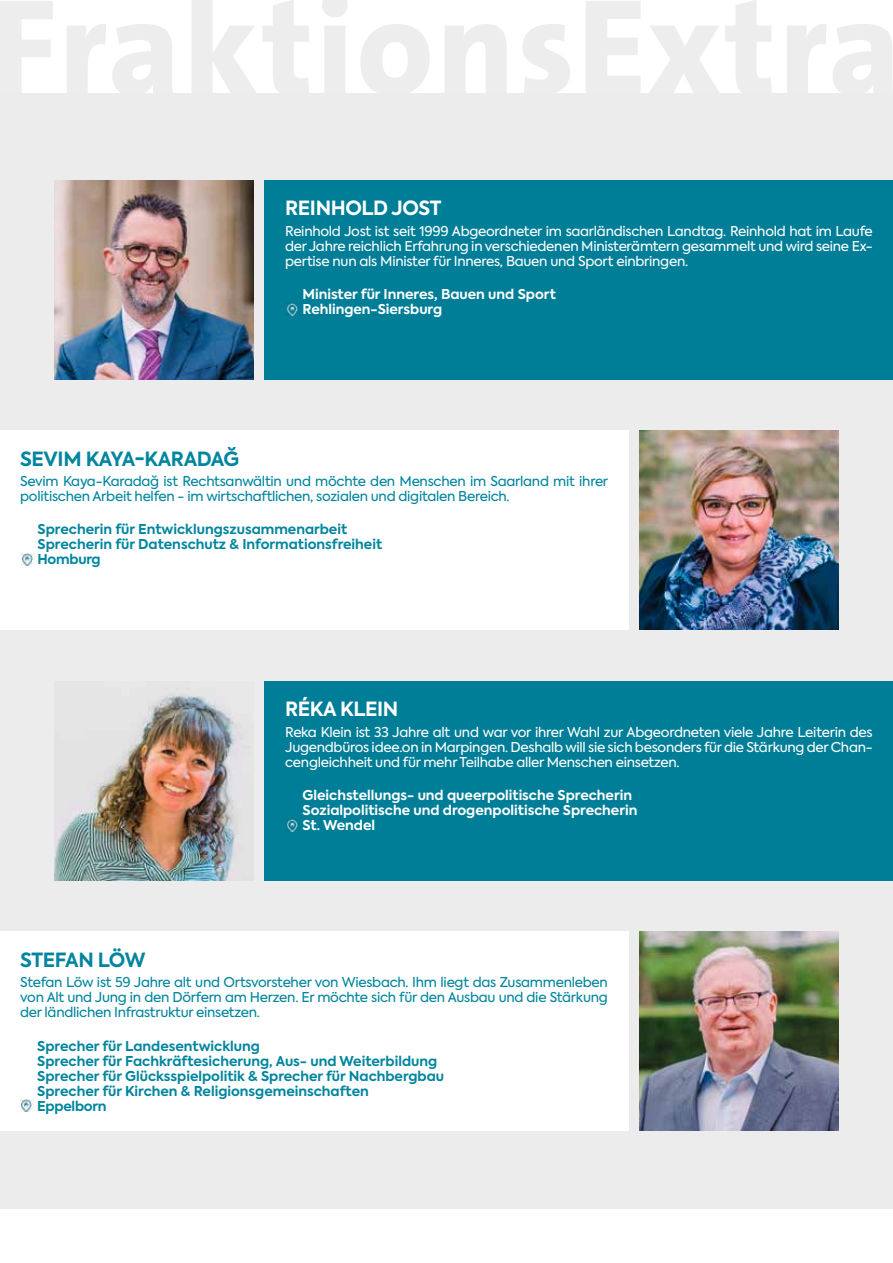
<style>
.page{position:relative;width:893px;height:1263px;background:#fff}
.page>*{position:absolute;margin:0;border:0;box-sizing:border-box;transform-origin:0 0}
.t1{font:700 19.5px "Axiforma";letter-spacing:-.02em;color:#00859e}
.t2{font:700 19.5px "Axiforma";letter-spacing:-.02em;color:#fff}
.t3{font:13.5px/15px "Axiforma";letter-spacing:-.02em;color:#fff;text-align:justify}
.t4{font:13.5px/15px "Axiforma";letter-spacing:-.02em;color:#00859e;text-align:justify}
.t5{font:700 13.5px/15px "Axiforma";color:#00859e}
.t6{font:700 13.5px/15px "Axiforma";color:#fff}
</style>
<div class="page">
<svg style="left:0;top:0;width:893px;height:94px"></svg>
<div style="left:0;top:94px;width:893px;height:1115px;background:#ececec"></div>
<div style="left:265px;top:180px;width:628px;height:199px;background:#007e98"></div>
<div style="left:0;top:431px;width:628px;height:199px;background:#fff"></div>
<div style="left:265px;top:681px;width:628px;height:199px;background:#007e98"></div>
<div style="left:0;top:931px;width:628px;height:200px;background:#fff"></div>
<img style="left:54px;top:180px;width:199px;height:199px">
<img style="left:640px;top:431px;width:199px;height:199px">
<img style="left:54px;top:688px;width:199px;height:192px">
<img style="left:640px;top:931px;width:199px;height:200px">
<img style="left:21px;top:554px;width:13px;height:12px">
<img style="left:286px;top:820px;width:12px;height:12px">
<img style="left:20px;top:1100px;width:14px;height:12px">
<img style="left:286px;top:304px;width:12px;height:12px">
<h1 class="t2" style="left:285px;top:195px;width:158px">REINHOLD JOST</h1>
<p class="t3" style="left:285px;top:224px;width:589px">Reinhold Jost ist seit 1999 Abgeordneter im saarländischen Landtag. Reinhold hat im Laufe der Jahre reichlich Erfahrung in verschiedenen Ministerämtern gesammelt und wird seine Ex&shy;pertise nun als Minister für Inneres, Bauen und Sport einbringen.</p>
<h1 class="t1" style="left:20px;top:445px;width:221px">SEVIM KAYA-KARADAĞ</h1>
<p class="t6" style="left:302px;top:287px;width:255px">Minister für Inneres, Bauen und Sport<br>Rehlingen-Siersburg</p>
<p class="t4" style="left:20px;top:474px;width:589px">Sevim Kaya-Karadağ ist Rechtsanwältin und möchte den Menschen im Saarland mit ihrer politischen Arbeit helfen - im wirtschaftlichen, sozialen und digitalen Bereich.</p>
<p class="t5" style="left:38px;top:522px;width:346px">Sprecherin für Entwicklungszusammenarbeit<br>Sprecherin für Datenschutz &amp; Informationsfreiheit<br>Homburg</p>
<h1 class="t2" style="left:285px;top:696px;width:115px">RÉKA KLEIN</h1>
<p class="t3" style="left:285px;top:725px;width:589px">Reka Klein ist 33 Jahre alt und war vor ihrer Wahl zur Abgeordneten viele Jahre Leiterin des Jugendbüros idee.on in Marpingen. Deshalb will sie sich besonders für die Stärkung der Chan&shy;cengleichheit und für mehr Teilhabe aller Menschen einsetzen.</p>
<h1 class="t1" style="left:20px;top:946px;width:127px">STEFAN LÖW</h1>
<p class="t6" style="left:303px;top:788px;width:336px">Gleichstellungs- und queerpolitische Sprecherin<br>Sozialpolitische und drogenpolitische Sprecherin<br>St. Wendel</p>
<p class="t4" style="left:20px;top:975px;width:589px">Stefan Löw ist 59 Jahre alt und Ortsvorsteher von Wiesbach. Ihm liegt das Zusammenleben von Alt und Jung in den Dörfern am Herzen. Er möchte sich für den Ausbau und die Stärkung der ländlichen Infrastruktur einsetzen.</p>
<p class="t5" style="left:37px;top:1038px;width:408px">Sprecher für Landesentwicklung<br>Sprecher für Fachkräftesicherung, Aus- und Weiterbildung Sprecher für Glücksspielpolitik &amp; Sprecher für Nachbergbau Sprecher für Kirchen &amp; Religionsgemeinschaften<br>Eppelborn</p>
</div>
